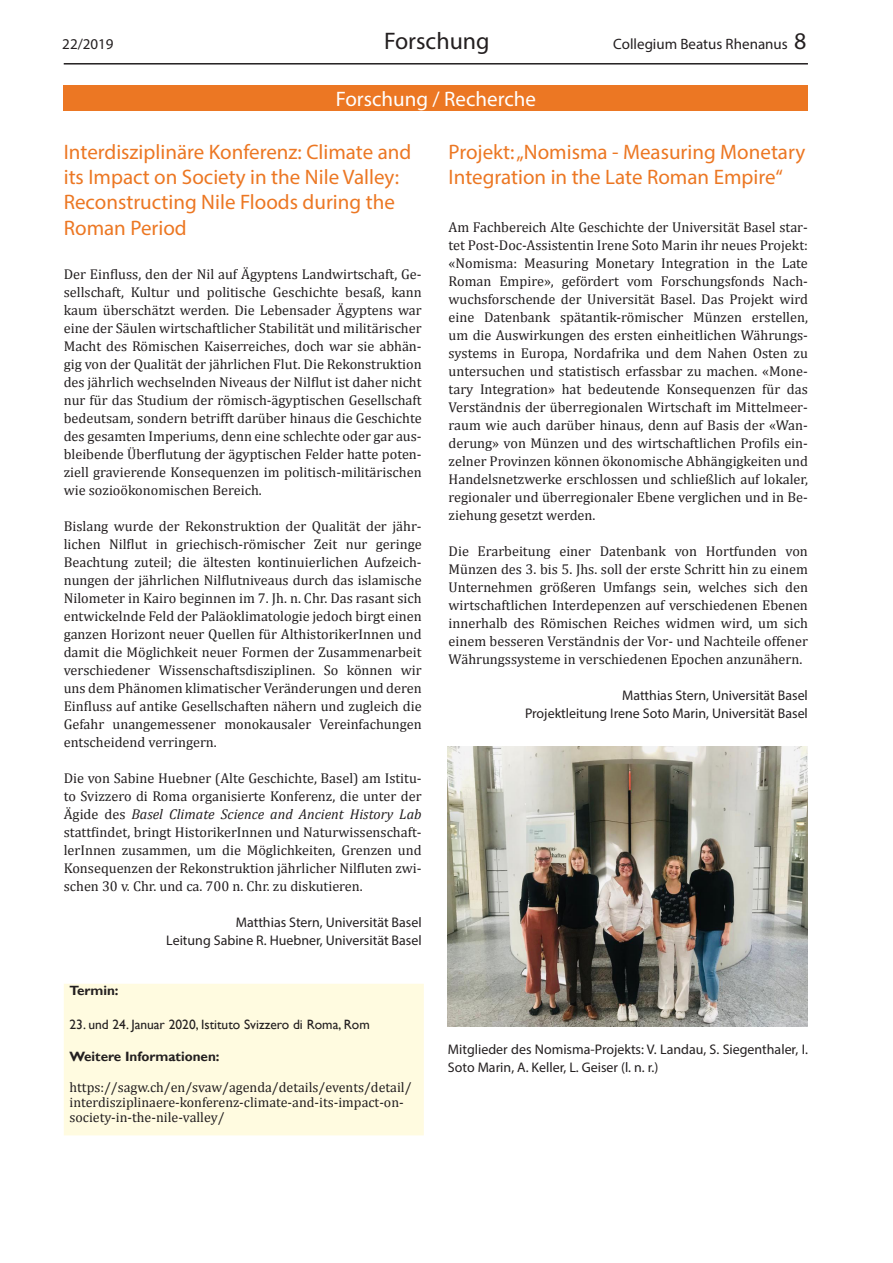
<style>
.page{position:relative;width:893px;height:1263px;background:#fff}
.page>*{position:absolute;margin:0;border:0;box-sizing:border-box;transform-origin:0 0}
.t1{font:24px "Myriad Pro";color:#231f20}
.Titel_5{font:21px/25.2px "Myriad Pro";color:#ec7723}
.Editorial_Übertitel{font:21px "Myriad Pro";color:#fff}
.t2{font:15px "Myriad Pro";color:#231f20}
.Fliesstext{font:14.25px/18px "Cambria";color:#231f20;text-align:justify}
.Autorangabe_Fliesste{font:13.95px "Myriad Pro";color:#231f20}
.Editorial_Text{font:13.95px/15px "Cambria";color:#231f20}
.Bildlegende{font:13.95px/18px "Myriad Pro";color:#231f20}
.Editorial_Text-2{font:13.5px "Gill Sans";color:#231f20}
.Editorial_Text-3{font:700 13.5px "Gill Sans";color:#231f20}
.s1{font-size:24px}
.s2{font-style:italic}
</style>
<div class="page">
<hr style="left:64px;top:63px;width:744px;height:2px;background:#231f20">
<img style="left:448px;top:746px;width:360px;height:281px">
<div style="left:65px;top:984px;width:358px;height:151px;background:#fffbe0"></div>
<div style="left:64px;top:85px;width:744px;height:26px;background:#ec7723"></div>
<p class="t2" style="left:62px;top:34px;width:53px">22/2019</p>
<p class="t1" style="left:384px;top:26px;width:107px">Forschung</p>
<p class="t2" style="left:613px;top:34px;width:195px">Collegium Beatus Rhenanus <span class="s1">8</span></p>
<p class="Editorial_Übertitel" style="left:336px;top:86px;width:202px">Forschung / Recherche</p>
<p class="Titel_5" style="left:64px;top:139px;width:349px">Interdisziplinäre Konferenz: Climate and its Impact on Society in the Nile Valley:<br>Reconstructing Nile Floods during the Roman Period</p>
<p class="Fliesstext" style="left:64px;top:265px;width:359px">Der Einfluss, den der Nil auf Ägyptens Landwirtschaft, Ge&shy;sellschaft, Kultur und politische Geschichte besaß, kann kaum überschätzt werden. Die Lebensader Ägyptens war eine der Säulen wirtschaftlicher Stabilität und militärischer Macht des Römischen Kaiserreiches, doch war sie abhän&shy;gig von der Qualität der jährlichen Flut. Die Rekonstruktion des jährlich wechselnden Niveaus der Nilflut ist daher nicht nur für das Studium der römisch-ägyptischen Gesellschaft bedeutsam, sondern betrifft darüber hinaus die Geschichte des gesamten Imperiums, denn eine schlechte oder gar aus&shy;bleibende Überflutung der ägyptischen Felder hatte poten&shy;ziell gravierende Konsequenzen im politisch-militärischen wie sozioökonomischen Bereich.</p>
<p class="Fliesstext" style="left:64px;top:517px;width:359px">Bislang wurde der Rekonstruktion der Qualität der jähr&shy;lichen Nilflut in griechisch-römischer Zeit nur geringe Beachtung zuteil; die ältesten kontinuierlichen Aufzeich&shy;nungen der jährlichen Nilflutniveaus durch das islamische Nilometer in Kairo beginnen im 7. Jh. n. Chr. Das rasant sich entwickelnde Feld der Paläoklimatologie jedoch birgt einen ganzen Horizont neuer Quellen für AlthistorikerInnen und damit die Möglichkeit neuer Formen der Zusammenarbeit verschiedener Wissenschaftsdisziplinen. So können wir uns dem Phänomen klimatischer Veränderungen und deren Einfluss auf antike Gesellschaften nähern und zugleich die Gefahr unangemessener monokausaler Vereinfachungen entscheidend verringern.</p>
<p class="Fliesstext" style="left:64px;top:769px;width:359px">Die von Sabine Huebner (Alte Geschichte, Basel) am Istitu&shy;to Svizzero di Roma organisierte Konferenz, die unter der Ägide des <span class="s2">Basel Climate Science and Ancient History Lab </span>stattfindet, bringt HistorikerInnen und Naturwissenschaft&shy;lerInnen zusammen, um die Möglichkeiten, Grenzen und Konsequenzen der Rekonstruktion jährlicher Nilfluten zwi&shy;schen 30 v. Chr. und ca. 700 n. Chr. zu diskutieren.</p>
<p class="Autorangabe_Fliesste" style="left:236px;top:913px;width:187px">Matthias Stern, Universität Basel</p>
<p class="Autorangabe_Fliesste" style="left:166px;top:931px;width:257px">Leitung Sabine R. Huebner, Universität Basel</p>
<p class="Editorial_Text-3" style="left:70px;top:982px;width:51px">Termin:</p>
<p class="Editorial_Text-2" style="left:70px;top:1016px;width:302px">23. und 24. Januar 2020, Istituto Svizzero di Roma, Rom</p>
<p class="Editorial_Text-3" style="left:70px;top:1048px;width:152px">Weitere Informationen:</p>
<p class="Editorial_Text" style="left:70px;top:1080px;width:343px">https://sagw.ch/en/svaw/agenda/details/events/detail/ interdisziplinaere-konferenz-climate-and-its-impact-on&shy;society-in-the-nile-valley/</p>
<p class="Titel_5" style="left:449px;top:139px;width:358px">Projekt: „Nomisma - Measuring Monetary<br>Integration in the Late Roman Empire“</p>
<p class="Fliesstext" style="left:449px;top:218px;width:361px">Am Fachbereich Alte Geschichte der Universität Basel star&shy;tet Post-Doc-Assistentin Irene Soto Marin ihr neues Projekt: «Nomisma: Measuring Monetary Integration in the Late Roman Empire», gefördert vom Forschungsfonds Nach&shy;wuchsforschende der Universität Basel. Das Projekt wird eine Datenbank spätantik-römischer Münzen erstellen, um die Auswirkungen des ersten einheitlichen Währungs&shy;systems in Europa, Nordafrika und dem Nahen Osten zu untersuchen und statistisch erfassbar zu machen. «Mone&shy;tary Integration» hat bedeutende Konsequenzen für das Verständnis der überregionalen Wirtschaft im Mittelmeer&shy;raum wie auch darüber hinaus, denn auf Basis der «Wan&shy;derung» von Münzen und des wirtschaftlichen Profils ein&shy;zelner Provinzen können ökonomische Abhängigkeiten und Handelsnetzwerke erschlossen und schließlich auf lokaler, regionaler und überregionaler Ebene verglichen und in Be&shy;ziehung gesetzt werden.</p>
<p class="Fliesstext" style="left:449px;top:542px;width:361px">Die Erarbeitung einer Datenbank von Hortfunden von Münzen des 3. bis 5. Jhs. soll der erste Schritt hin zu einem Unternehmen größeren Umfangs sein, welches sich den wirtschaftlichen Interdepenzen auf verschiedenen Ebenen innerhalb des Römischen Reiches widmen wird, um sich einem besseren Verständnis der Vor- und Nachteile offener Währungssysteme in verschiedenen Epochen anzunähern.</p>
<p class="Autorangabe_Fliesste" style="left:622px;top:687px;width:187px">Matthias Stern, Universität Basel</p>
<p class="Autorangabe_Fliesste" style="left:525px;top:705px;width:284px">Projektleitung Irene Soto Marin, Universität Basel</p>
<p class="Bildlegende" style="left:448px;top:1040px;width:361px">Mitglieder des Nomisma-Projekts: V. Landau, S. Siegenthaler, I.<br>Soto Marin, A. Keller, L. Geiser (l. n. r.)</p>
</div>
